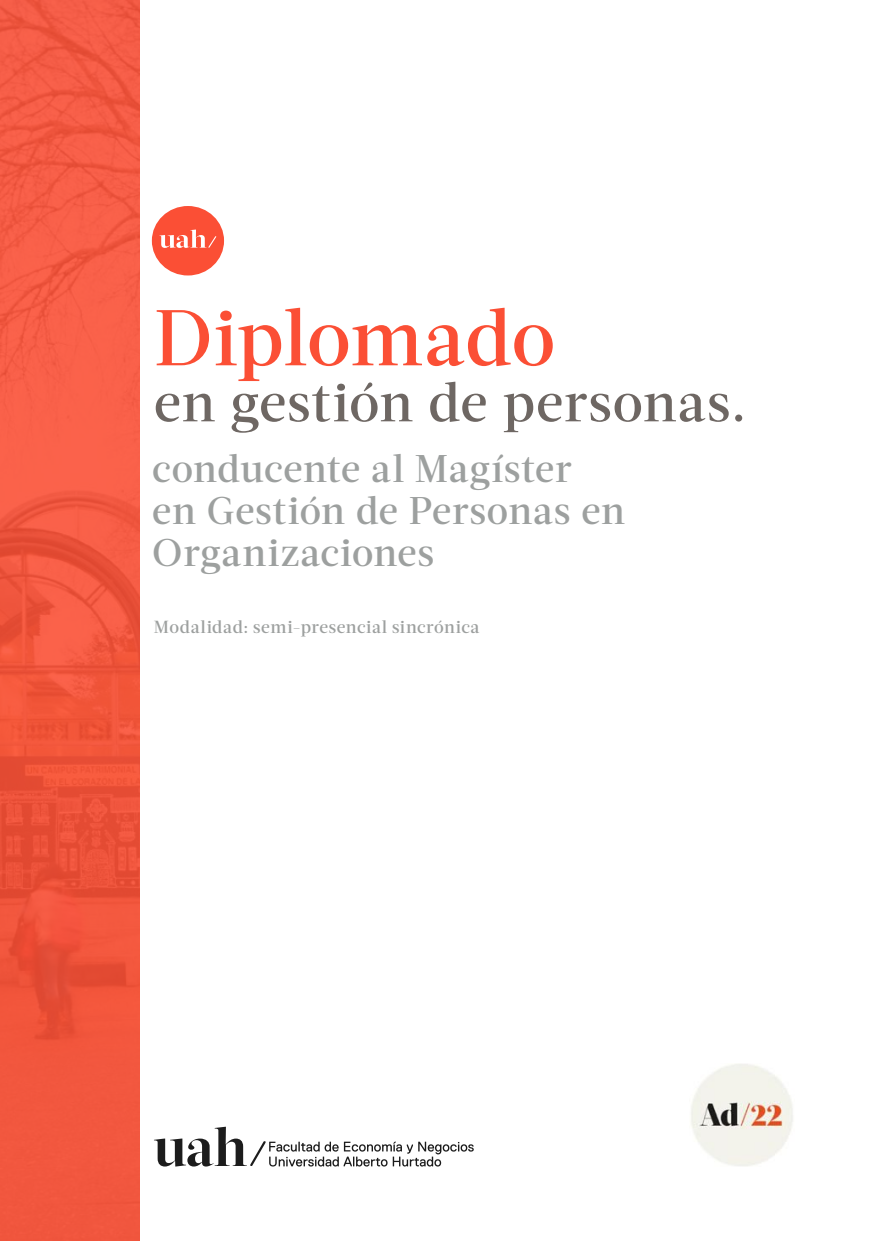
<style>
.page{position:relative;width:869px;height:1241px;background:#fff}
.page>*{position:absolute;margin:0;border:0;box-sizing:border-box;transform-origin:0 0}
.t1{font:500 78.75px "Acta Deck";color:#fb4f35}
.t2{font:500 54.25px "Acta Deck";letter-spacing:.01em;color:#6e6763}
.t3{font:500 38.5px/42px "Acta Deck";letter-spacing:.015em;color:#9da09f}
.t4{font:500 17.5px "Acta Deck";letter-spacing:.03em;color:#9da09f}
</style>
<div class="page">
<svg style="left:0;top:0;width:139px;height:1240px;background:#f25840"></svg>
<div style="left:152px;top:206px;width:72px;height:69px;background:#fb4f35;border-radius:50%"></div>
<svg style="left:159px;top:229px;width:57px;height:19px"></svg>
<svg style="left:154px;top:1126px;width:319px;height:40px"></svg>
<img style="left:691px;top:1064px;width:102px;height:102px">
<h1 class="t1" style="left:154px;top:291px;width:402px">Diplomado</h1>
<h2 class="t2" style="left:154px;top:370px;width:593px">en gestión de personas.</h2>
<p class="t3" style="left:152px;top:447px;width:474px">conducente al Magíster<br>en Gestión de Personas en<br>Organizaciones</p>
<p class="t4" style="left:154px;top:616px;width:327px">Modalidad: semi-presencial sincrónica</p>
</div>
